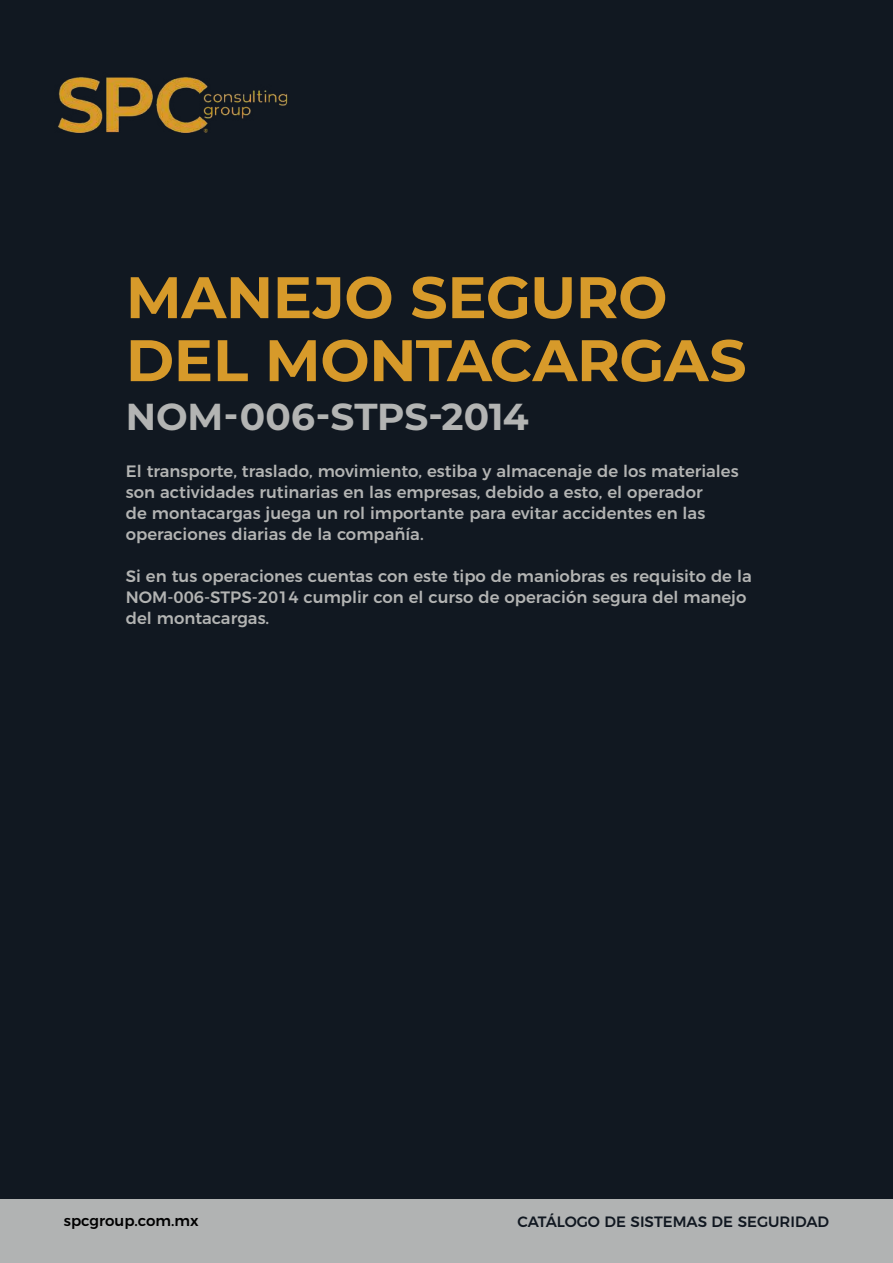
<style>
.page{position:relative;width:893px;height:1263px;background:#111821}
.page>*{position:absolute;margin:0;border:0;box-sizing:border-box;transform-origin:0 0}
.t1{font:700 58.5px/63px "Montserrat";letter-spacing:-.005em;color:#d79a2a}
.t2{font:700 37.5px "Montserrat";letter-spacing:-.005em;color:#b3b4b3}
.t3{font:500 16.5px/21px "Montserrat";color:#b3b4b3}
.t4{font:500 15px "Montserrat";color:#111821}
.t5{font:500 15px "Montserrat";color:#000}
</style>
<div class="page">
<div style="left:0;top:1199px;width:893px;height:64px;background:#b1b3b3"></div>
<img style="left:58px;top:77px;width:230px;height:56px">
<h1 class="t1" style="left:126px;top:263px;width:622px">MANEJO SEGURO<br>DEL MONTACARGAS</h1>
<h2 class="t2" style="left:126px;top:389px;width:404px">NOM-006-STPS-2014</h2>
<p class="t3" style="left:126px;top:460px;width:614px">El transporte, traslado, movimiento, estiba y almacenaje de los materiales son actividades rutinarias en las empresas, debido a esto, el operador<br>de montacargas juega un rol importante para evitar accidentes en las operaciones diarias de la compañía.</p>
<p class="t3" style="left:126px;top:565px;width:627px">Si en tus operaciones cuentas con este tipo de maniobras es requisito de la<br>NOM-006-STPS-2014 cumplir con el curso de operación segura del manejo del montacargas.</p>
<p class="t5" style="left:64px;top:1209px;width:136px">spcgroup.com.mx</p>
<p class="t4" style="left:517px;top:1209px;width:313px">CATÁLOGO DE SISTEMAS DE SEGURIDAD</p>
</div>
